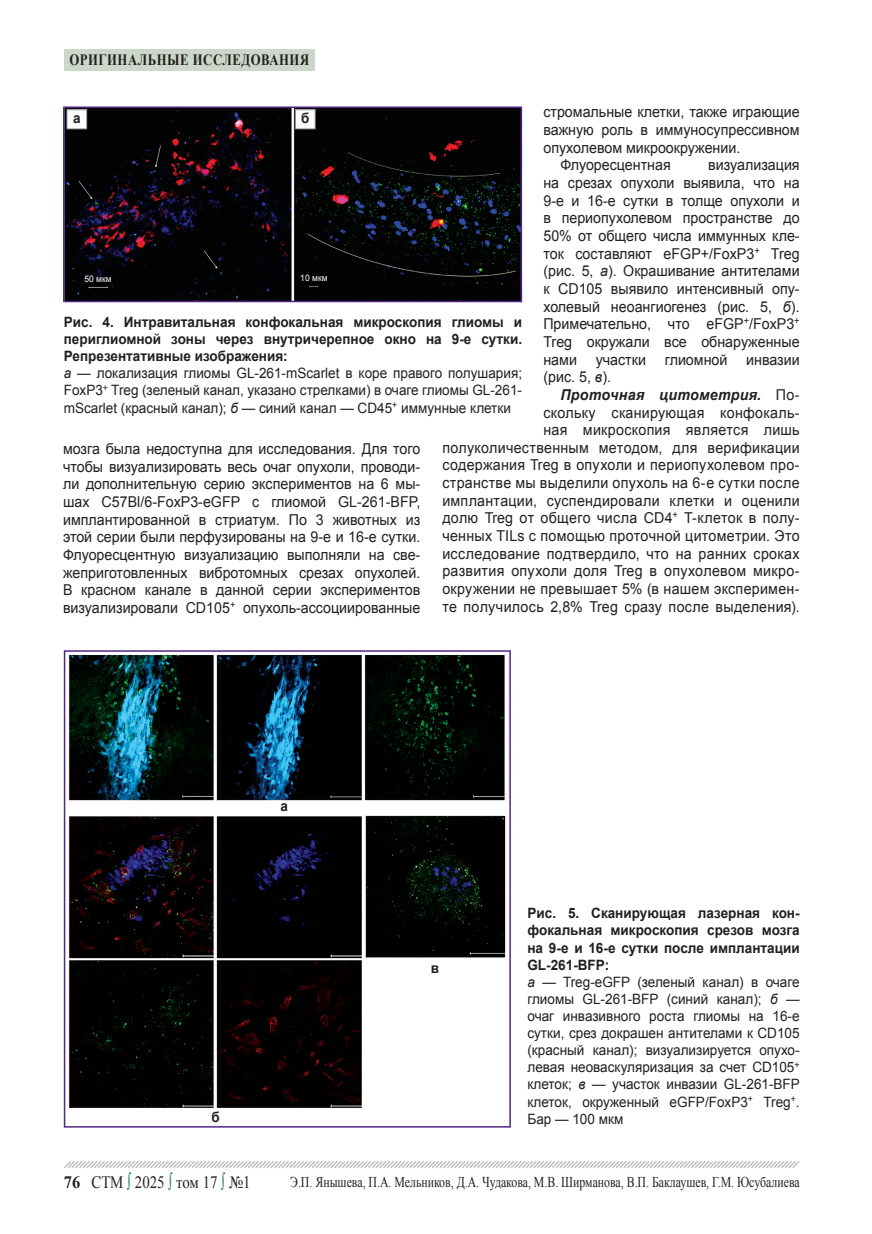
<style>
.page{position:relative;width:872px;height:1234px;background:#fff}
.page>*{position:absolute;margin:0;border:0;box-sizing:border-box;transform-origin:0 0}
.t1{font:17.4px "Times New Roman";color:#231f20;scale:.86 1}
.t2{font:700 15.75px "Times New Roman";letter-spacing:.04em;color:#231f20;scale:.81 1}
.t3{font:15px/17.7px "Arial";letter-spacing:.02em;color:#231f20;text-align:justify;scale:.95 1}
.t4{font:15px "Arial";color:#231f20;scale:.95 1}
.t5{font:15px "Times New Roman";color:#231f20;scale:.79 1}
.t6{font:14.25px/17.1px "Arial";color:#231f20;scale:.95 1}
.t7{font:700 14.25px "Arial";color:#231f20;scale:.95 1}
.t8{font:9px "Arial";color:#fff;scale:.95 1}
.s1{font-style:italic}
.s2{font-weight:700;font-style:italic}
.s3{font-weight:700}
.s4{color:#127c43}
</style>
<div class="page">
<svg style="left:64px;top:1161px;width:736px;height:7px"></svg>
<div style="left:64px;top:49px;width:251px;height:21px;background:#cbd8c9"></div>
<img style="left:66px;top:109px;width:453px;height:190px">
<div style="left:63px;top:106px;width:459px;height:196px;border:2px solid #542685"></div>
<div style="left:67px;top:110px;width:20px;height:19px;background:#fff"></div>
<div style="left:67px;top:109px;width:20px;height:20px;border:1px solid #8b8d90"></div>
<div style="left:295px;top:110px;width:20px;height:19px;background:#fff"></div>
<div style="left:295px;top:109px;width:20px;height:20px;border:1px solid #8b8d90"></div>
<img style="left:68px;top:654px;width:438px;height:454px">
<div style="left:64px;top:650px;width:447px;height:477px;border:2px solid #542685"></div>
<p class="t2" style="left:66px;top:48px;width:158px">биотехнологии</p>
<p class="t2" style="left:69px;top:48px;width:297px">оригинальные исследования</p>
<p class="t4" style="left:543px;top:102px;width:271px">стромальные клетки, также играющие</p>
<p class="t4" style="left:543px;top:120px;width:271px">важную роль в иммуносупрессивном</p>
<p class="t4" style="left:543px;top:138px;width:209px">опухолевом микроокружении.</p>
<p class="t4" style="left:560px;top:155px;width:118px">Флуоресцентная</p>
<p class="t7" style="left:73px;top:108px;width:9px">а</p>
<p class="t7" style="left:301px;top:108px;width:10px">б</p>
<p class="t3" style="left:543px;top:156px;width:271px;text-indent:165px">визуализация на срезах опухоли выявила, что на 9-е и 16-е сутки в толще опухоли и в периопухолевом пространстве до 50% от общего числа иммунных кле&shy;ток составляют eFGP+/FoxP3<sup>+</sup> Treg (рис. 5, <span class="s1">а</span>). Окрашивание антителами к CD105 выявило интенсивный опу&shy;холевый неоангиогенез (рис. 5, <span class="s1">б</span>).<br>Примечательно, что eFGP<sup>+</sup>/FoxP3<sup>+ </sup>Treg окружали все обнаруженные нами участки глиомной инвазии (рис. 5, <span class="s1">в</span>).</p>
<p class="t3" style="left:442px;top:386px;width:377px;text-align:right"><span class="s2">Проточная цитометрия.</span> По-<br>скольку сканирующая конфокаль-<br>ная микроскопия является лишь полуколичественным методом, для верификации содержания Treg в опухоли и периопухолевом про&shy;странстве мы выделили опухоль на 6-е сутки после имплантации, суспендировали клетки и оценили долю Treg от общего числа CD4<sup>+</sup> T-клеток в полу&shy;ченных TILs с помощью проточной цитометрии. Это исследование подтвердило, что на ранних сроках развития опухоли доля Treg в опухолевом микро&shy;окружении не превышает 5% (в нашем эксперимен&shy;те получилось 2,8% Treg сразу после выделения).</p>
<p class="t8" style="left:84px;top:273px;width:30px">50 мкм</p>
<p class="t8" style="left:300px;top:272px;width:30px">10 мкм</p>
<p class="t6" style="left:64px;top:313px;width:484px"><span class="s3">Рис. 4. Интравитальная конфокальная микроскопия глиомы и периглиомной зоны через внутричерепное окно на 9-е сутки.<br>Репрезентативные изображения:<br></span><span class="s1">а</span> — локализация глиомы GL-261-mScarlet в коре правого полушария; FoxP3<sup>+</sup> Treg (зеленый канал, указано стрелками) в очаге глиомы GL-261- mScarlet (красный канал); <span class="s1">б</span> — синий канал — CD45<sup>+</sup> иммунные клетки</p>
<p class="t3" style="left:63px;top:440px;width:377px">мозга была недоступна для исследования. Для того чтобы визуализировать весь очаг опухоли, проводи&shy;ли дополнительную серию экспериментов на 6 мы&shy;шах C57Bl/6-FoxP3-eGFP с глиомой GL-261-BFP, имплантированной в стриатум. По 3 животных из этой серии были перфузированы на 9-е и 16-е сутки.<br>Флуоресцентную визуализацию выполняли на све&shy;жеприготовленных вибротомных срезах опухолей.<br>В красном канале в данной серии экспериментов визуализировали CD105<sup>+</sup> опухоль-ассоциированные</p>
<p class="t7" style="left:280px;top:796px;width:9px">а</p>
<p class="t7" style="left:211px;top:1106px;width:10px">б</p>
<p class="t1" style="left:64px;top:1170px;width:219px"><span class="s3">76</span> СТМ <span class="s4">∫</span> 2025 <span class="s4">∫</span> том 17 <span class="s4">∫</span> №1</p>
<p class="t7" style="left:431px;top:958px;width:10px">в</p>
<p class="t6" style="left:527px;top:904px;width:288px"><span class="s3">Рис. 5. Сканирующая лазерная кон&shy;фокальная микроскопия срезов мозга на 9-е и 16-е сутки после имплантации GL-261-BFP:<br></span><span class="s1">а</span> — Treg-eGFP (зеленый канал) в очаге глиомы GL-261-BFP (синий канал); <span class="s1">б</span> — очаг инвазивного роста глиомы на 16-е сутки, срез докрашен антителами к CD105 (красный канал); визуализируется опухо&shy;левая неоваскуляризация за счет CD105<sup>+ </sup>клеток; <span class="s1">в</span> — участок инвазии GL-261-BFP клеток, окруженный eGFP/FoxP3<sup>+</sup> Treg<sup>+</sup>.<br>Бар — 100 мкм</p>
<p class="t5" style="left:290px;top:1171px;width:646px">Э.П. Янышева, П.А. Мельников, Д.А. Чудакова, М.В. Ширманова, В.П. Баклаушев, Г.М. Юсубалиева</p>
</div>
